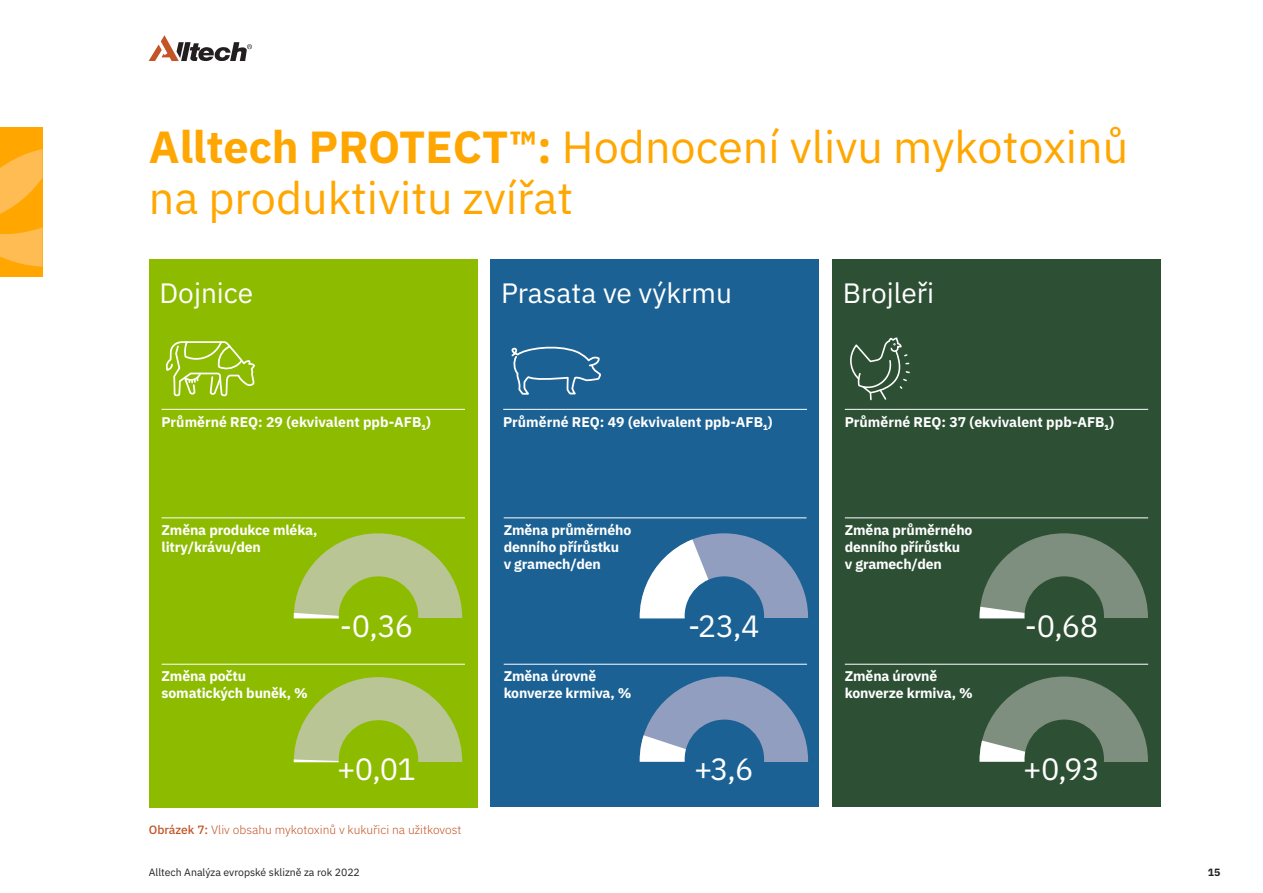
<style>
.page{position:relative;width:1263px;height:893px;background:#fff}
.page>*{position:absolute;margin:0;border:0;box-sizing:border-box;transform-origin:0 0}
.t1{font:45px/51px "IBM Plex Sans";color:#ffa700}
.t2{font:30.75px "IBM Plex Sans";letter-spacing:-.03em;color:#fff}
.t3{font:28.05px "IBM Plex Sans";color:#fff}
.t4{font:700 14.1px/16.8px "IBM Plex Sans";letter-spacing:-.01em;color:#fff}
.t5{font:300 12px "IBM Plex Sans";color:#c25426}
.t6{font:10.5px "IBM Plex Sans";color:#231f20}
.t7{font:700 10.5px "IBM Plex Sans";color:#231f20}
.s1{font-weight:700}
.s2{font-weight:500}
</style>
<div class="page">
<div style="left:149px;top:259px;width:329px;height:549px;background:#8dbb00"></div>
<div style="left:490px;top:259px;width:329px;height:548px;background:#1b6194"></div>
<div style="left:832px;top:259px;width:329px;height:548px;background:#2d5035"></div>
<div style="left:0;top:128px;width:43px;height:149px;background:#ffa700"></div>
<svg style="left:0;top:149px;width:43px;height:118px"></svg>
<hr style="left:162px;top:409px;width:303px;height:1px;background:#fff">
<hr style="left:503px;top:409px;width:304px;height:1px;background:#fff">
<hr style="left:845px;top:409px;width:303px;height:1px;background:#fff">
<hr style="left:162px;top:664px;width:303px;height:1px;background:#fff">
<hr style="left:162px;top:518px;width:303px;height:1px;background:#fff">
<hr style="left:504px;top:664px;width:303px;height:1px;background:#fff">
<hr style="left:845px;top:664px;width:303px;height:1px;background:#fff">
<hr style="left:504px;top:518px;width:302px;height:1px;background:#fff">
<hr style="left:845px;top:518px;width:303px;height:1px;background:#fff">
<svg style="left:165px;top:341px;width:90px;height:56px"></svg>
<svg style="left:511px;top:346px;width:90px;height:49px"></svg>
<svg style="left:850px;top:337px;width:60px;height:64px"></svg>
<svg style="left:979px;top:677px;width:169px;height:85px"></svg>
<div style="left:1024px;top:720px;width:80px;height:79px;background:#2d5035;border-radius:50%"></div>
<svg style="left:979px;top:533px;width:169px;height:85px"></svg>
<div style="left:1024px;top:576px;width:80px;height:80px;background:#2d5035;border-radius:50%"></div>
<svg style="left:640px;top:677px;width:168px;height:85px"></svg>
<div style="left:685px;top:720px;width:79px;height:79px;background:#1b6194;border-radius:50%"></div>
<svg style="left:640px;top:533px;width:168px;height:85px"></svg>
<div style="left:685px;top:576px;width:79px;height:80px;background:#1b6194;border-radius:50%"></div>
<svg style="left:294px;top:533px;width:168px;height:85px"></svg>
<svg style="left:294px;top:677px;width:168px;height:85px"></svg>
<div style="left:339px;top:576px;width:79px;height:80px;background:#8dbb00;border-radius:50%"></div>
<div style="left:339px;top:720px;width:79px;height:80px;background:#8dbb00;border-radius:50%"></div>
<svg style="left:149px;top:35px;width:103px;height:26px"></svg>
<h1 class="t1" style="left:149px;top:117px;width:981px"><span class="s1">Alltech PROTECT™:</span> Hodnocení vlivu mykotoxinů na produktivitu zvířat</h1>
<h3 class="t3" style="left:159px;top:272px;width:95px">Dojnice</h3>
<h3 class="t3" style="left:501px;top:272px;width:232px">Prasata ve výkrmu</h3>
<h3 class="t3" style="left:843px;top:272px;width:93px">Brojleři</h3>
<p class="t4" style="left:162px;top:413px;width:271px">Průměrné REQ: 29 (ekvivalent ppb-AFB1)</p>
<p class="t4" style="left:503px;top:413px;width:271px">Průměrné REQ: 49 (ekvivalent ppb-AFB1)</p>
<p class="t4" style="left:845px;top:413px;width:271px">Průměrné REQ: 37 (ekvivalent ppb-AFB1)</p>
<p class="t4" style="left:162px;top:520px;width:158px">Změna produkce mléka, litry/krávu/den</p>
<p class="t4" style="left:162px;top:667px;width:148px">Změna počtu somatických buněk, %</p>
<p class="t4" style="left:504px;top:520px;width:129px">Změna průměrného denního přírůstku<br>v gramech/den</p>
<p class="t4" style="left:845px;top:520px;width:129px">Změna průměrného denního přírůstku<br>v gramech/den</p>
<h2 class="t2" style="left:340px;top:603px;width:75px">-0,36</h2>
<h2 class="t2" style="left:688px;top:603px;width:73px">-23,4</h2>
<h2 class="t2" style="left:1025px;top:603px;width:75px">-0,68</h2>
<p class="t4" style="left:504px;top:667px;width:129px">Změna úrovně konverze krmiva, %</p>
<p class="t4" style="left:845px;top:667px;width:129px">Změna úrovně konverze krmiva, %</p>
<h2 class="t2" style="left:337px;top:745px;width:81px">+0,01</h2>
<h2 class="t2" style="left:694px;top:745px;width:61px">+3,6</h2>
<h2 class="t2" style="left:1023px;top:745px;width:78px">+0,93</h2>
<p class="t5" style="left:149px;top:821px;width:314px"><span class="s2">Obrázek 7:</span> Vliv obsahu mykotoxinů v kukuřici na užitkovost</p>
<p class="t6" style="left:149px;top:864px;width:213px">Alltech Analýza evropské sklizně za rok 2022</p>
<p class="t7" style="left:1208px;top:864px;width:14px">15</p>
</div>
